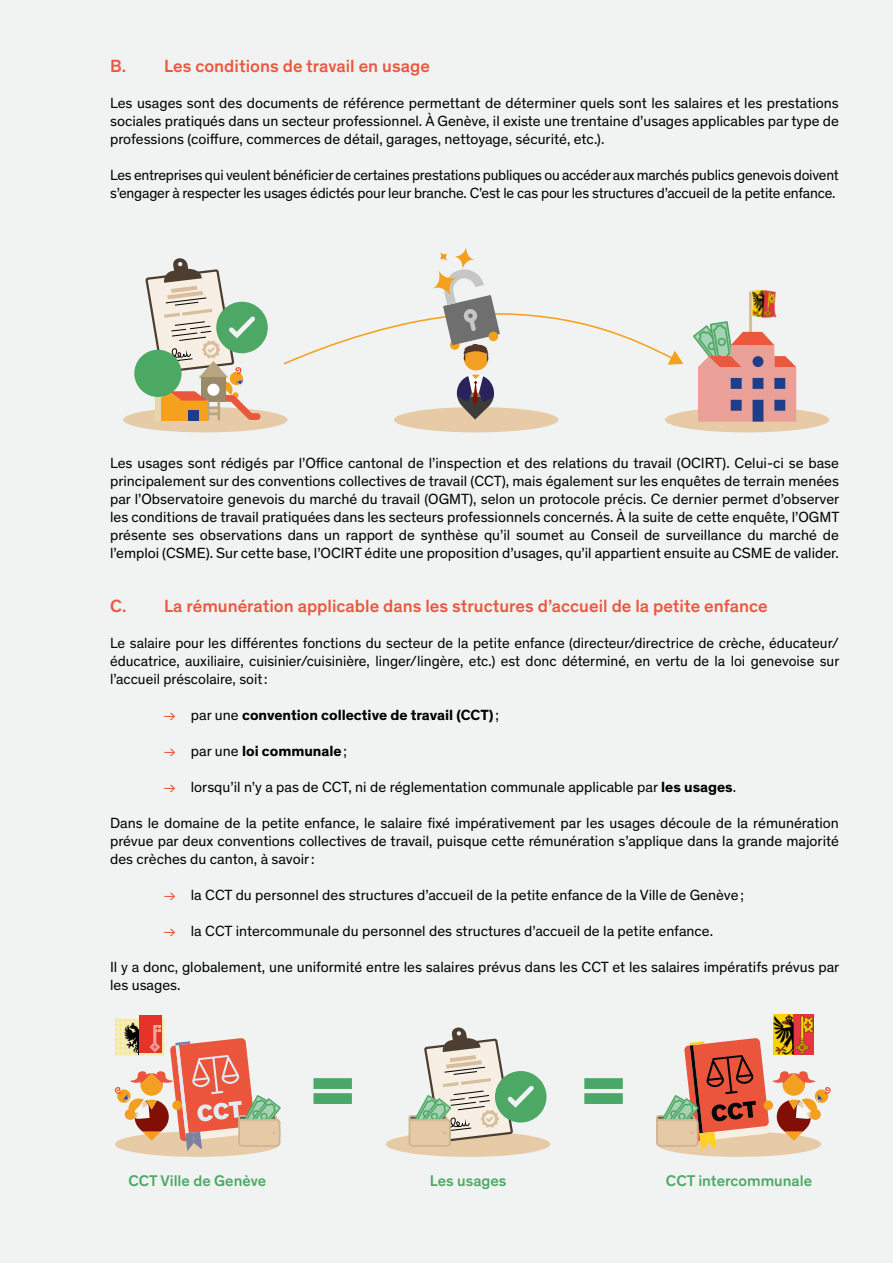
<style>
.page{position:relative;width:893px;height:1263px;background:#f1f2f2}
.page>*{position:absolute;margin:0;border:0;box-sizing:border-box;transform-origin:0 0}
.t1{font:500 18px "Theinhardt";color:#eb573d}
.t2{font:500 15.75px "Theinhardt";color:#4ca864}
.t3{font:15px/18px "Theinhardt";color:#000;text-align:justify}
.t4{font:700 15px "Theinhardt";color:#000}
.s1{font-weight:400;color:#eb573d}
.s2{font-weight:400}
.s3{color:#eb573d}
.s4{font-weight:700}
</style>
<div class="page">
<img style="left:751px;top:289px;width:20px;height:2px">
<div style="left:665px;top:407px;width:164px;height:25px;background:#e6cba6;border-radius:50%"></div>
<div style="left:123px;top:407px;width:164px;height:25px;background:#e6cba6;border-radius:50%"></div>
<div style="left:394px;top:407px;width:164px;height:25px;background:#e6cba6;border-radius:50%"></div>
<div style="left:134px;top:350px;width:48px;height:47px;background:#4ba964;border-radius:50%"></div>
<svg style="left:144px;top:258px;width:124px;height:163px"></svg>
<svg style="left:454px;top:246px;width:21px;height:24px"></svg>
<svg style="left:282px;top:267px;width:401px;height:152px"></svg>
<svg style="left:439px;top:252px;width:9px;height:9px"></svg>
<div style="left:489px;top:332px;width:9px;height:9px;background:#f4a01d;border-radius:50%"></div>
<svg style="left:691px;top:291px;width:105px;height:131px"></svg>
<div style="left:115px;top:1131px;width:164px;height:26px;background:#e6cba6;border-radius:50%"></div>
<div style="left:386px;top:1131px;width:164px;height:26px;background:#e6cba6;border-radius:50%"></div>
<div style="left:657px;top:1131px;width:164px;height:26px;background:#e6cba6;border-radius:50%"></div>
<svg style="left:408px;top:1027px;width:138px;height:120px"></svg>
<svg style="left:313px;top:1078px;width:39px;height:26px"></svg>
<svg style="left:584px;top:1078px;width:39px;height:26px"></svg>
<div style="left:139px;top:1015px;width:23px;height:38px;background:#e63329"></div>
<img style="left:774px;top:1014px;width:40px;height:24px">
<svg style="left:114px;top:1019px;width:167px;height:132px"></svg>
<svg style="left:656px;top:1038px;width:175px;height:113px"></svg>
<p class="t1" style="left:110px;top:53px;width:321px">B. Les conditions de travail en usage</p>
<p class="t3" style="left:110px;top:93px;width:730px">Les usages sont des documents de référence permettant de déterminer quels sont les salaires et les prestations sociales pratiqués dans un secteur professionnel. À Genève, il existe une trentaine d’usages applicables par type de professions (coiffure, commerces de détail, garages, nettoyage, sécurité, etc.).</p>
<p class="t3" style="left:110px;top:165px;width:730px">Les entreprises qui veulent bénéficier de certaines prestations publiques ou accéder aux marchés publics genevois doivent s’engager à respecter les usages édictés pour leur branche. C’est le cas pour les structures d’accueil de la petite enfance.</p>
<p class="t3" style="left:110px;top:453px;width:731px">Les usages sont rédigés par l’Office cantonal de l’inspection et des relations du travail (OCIRT). Celui-ci se base principalement sur des conventions collectives de travail (CCT), mais également sur les enquêtes de terrain menées par l’Observatoire genevois du marché du travail (OGMT), selon un protocole précis. Ce dernier permet d’observer les conditions de travail pratiquées dans les secteurs professionnels concernés. À la suite de cette enquête, l’OGMT présente ses observations dans un rapport de synthèse qu’il soumet au Conseil de surveillance du marché de l’emploi (CSME). Sur cette base, l’OCIRT édite une proposition d’usages, qu’il appartient ensuite au CSME de valider.</p>
<p class="t1" style="left:110px;top:593px;width:659px">C. La rémunération applicable dans les structures d’accueil de la petite enfance</p>
<p class="t3" style="left:110px;top:633px;width:731px">Le salaire pour les différentes fonctions du secteur de la petite enfance (directeur/directrice de crèche, éducateur/ éducatrice, auxiliaire, cuisinier/cuisinière, linger/lingère, etc.) est donc déterminé, en vertu de la loi genevoise sur l’accueil préscolaire, soit :</p>
<p class="t4" style="left:164px;top:704px;width:337px"><span class="s1">→</span> <span class="s2">par une</span> convention collective de travail (CCT) <span class="s2">;</span></p>
<p class="t4" style="left:164px;top:740px;width:185px"><span class="s1">→</span> <span class="s2">par une</span> loi communale <span class="s2">;</span></p>
<p class="t3" style="left:164px;top:777px;width:574px"><span class="s3">→</span> lorsqu’il n’y a pas de CCT, ni de réglementation communale applicable par <span class="s4">les usages</span>.</p>
<p class="t3" style="left:110px;top:813px;width:730px">Dans le domaine de la petite enfance, le salaire fixé impérativement par les usages découle de la rémunération prévue par deux conventions collectives de travail, puisque cette rémunération s’applique dans la grande majorité des crèches du canton, à savoir :</p>
<p class="t3" style="left:164px;top:885px;width:581px"><span class="s3">→</span> la CCT du personnel des structures d’accueil de la petite enfance de la Ville de Genève ;</p>
<p class="t3" style="left:164px;top:921px;width:551px"><span class="s3">→</span> la CCT intercommunale du personnel des structures d’accueil de la petite enfance.</p>
<p class="t3" style="left:110px;top:957px;width:731px">Il y a donc, globalement, une uniformité entre les salaires prévus dans les CCT et les salaires impératifs prévus par les usages.</p>
<p class="t2" style="left:128px;top:1169px;width:139px">CCT Ville de Genève</p>
<p class="t2" style="left:430px;top:1169px;width:78px">Les usages</p>
<p class="t2" style="left:666px;top:1169px;width:148px">CCT intercommunale</p>
</div>
